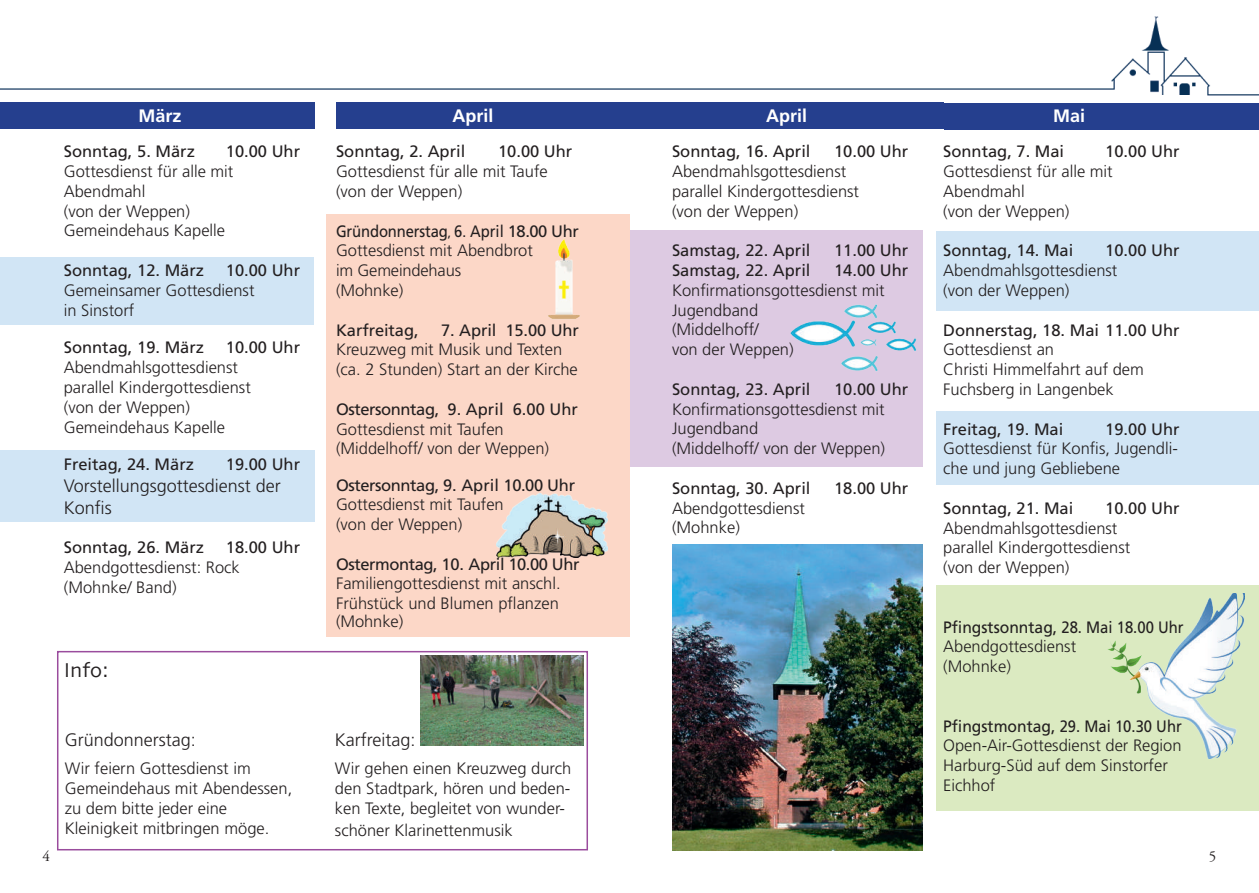
<style>
.page{position:relative;width:1259px;height:893px;background:#fff}
.page>*{position:absolute;margin:0;border:0;box-sizing:border-box;transform-origin:0 0}
.t1{font:21px "Skia Regular 1 1";color:#231f20}
.t2{font:300 18px/21.6px "Frutiger";color:#231f20}
.t3{font:700 18px "Frutiger";letter-spacing:-.01em;color:#fff}
.t4{font:300 16.5px/19.8px "Frutiger";color:#231f20}
.t5{font:16.5px "Frutiger";color:#231f20}
.t6{font:16.5px "Frutiger";letter-spacing:-.025em;color:#231f20}
.t7{font:16.5px "Frutiger";color:#231f20;scale:.95 1}
.t8{font:15px "Adobe Garamond";color:#231f20}
.s1{font-weight:400}
.s2{font-weight:400;font-size:12px}
.s3{font-weight:400;font-size:15px}
</style>
<div class="page">
<img style="left:0;top:16px;width:1259px;height:80px">
<div style="left:57px;top:651px;width:531px;height:199px;border:2px solid #9a4c9d"></div>
<div style="left:327px;top:214px;width:303px;height:423px;background:#fcd7c7"></div>
<div style="left:0;top:257px;width:313px;height:68px;background:#d1e5f5"></div>
<div style="left:0;top:450px;width:314px;height:72px;background:#d1e5f5"></div>
<div style="left:0;top:103px;width:315px;height:26px;background:#253f8e"></div>
<div style="left:336px;top:103px;width:293px;height:26px;background:#253f8e"></div>
<div style="left:944px;top:103px;width:315px;height:26px;background:#253f8e"></div>
<div style="left:936px;top:232px;width:323px;height:79px;background:#d1e5f5"></div>
<div style="left:936px;top:411px;width:323px;height:74px;background:#d1e5f5"></div>
<div style="left:936px;top:586px;width:323px;height:225px;background:#dbeac1"></div>
<div style="left:630px;top:230px;width:293px;height:237px;background:#ddcae2"></div>
<img style="left:496px;top:493px;width:111px;height:64px">
<img style="left:548px;top:239px;width:32px;height:80px">
<img style="left:1107px;top:593px;width:137px;height:165px">
<img style="left:790px;top:304px;width:127px;height:67px">
<img style="left:672px;top:544px;width:251px;height:306px">
<div style="left:630px;top:103px;width:313px;height:26px;background:#253f8e"></div>
<img style="left:420px;top:656px;width:164px;height:90px">
<p class="t3" style="left:139px;top:105px;width:45px">März</p>
<p class="t3" style="left:452px;top:105px;width:43px">April</p>
<p class="t5" style="left:64px;top:142px;width:133px">Sonntag, 5. März</p>
<p class="t5" style="left:226px;top:142px;width:76px">10.00 Uhr</p>
<p class="t4" style="left:64px;top:161px;width:171px">Gottesdienst für alle mit<br>Abendmahl<br>(von der Weppen)<br>Gemeindehaus Kapelle</p>
<p class="t5" style="left:64px;top:261px;width:142px">Sonntag, 12. März</p>
<p class="t5" style="left:226px;top:261px;width:76px">10.00 Uhr</p>
<p class="t4" style="left:64px;top:280px;width:192px">Gemeinsamer Gottesdienst in Sinstorf</p>
<p class="t5" style="left:64px;top:338px;width:142px">Sonntag, 19. März</p>
<p class="t5" style="left:226px;top:338px;width:76px">10.00 Uhr</p>
<p class="t4" style="left:64px;top:358px;width:189px">Abendmahlsgottesdienst parallel Kindergottesdienst (von der Weppen)<br>Gemeindehaus Kapelle</p>
<p class="t5" style="left:64px;top:455px;width:132px">Freitag, 24. März</p>
<p class="t5" style="left:226px;top:455px;width:76px">19.00 Uhr</p>
<p class="t2" style="left:64px;top:475px;width:219px">Vorstellungsgottesdienst der<br>Konfis</p>
<p class="t5" style="left:64px;top:538px;width:142px">Sonntag, 26. März</p>
<p class="t5" style="left:226px;top:538px;width:76px">18.00 Uhr</p>
<p class="t4" style="left:64px;top:557px;width:178px">Abendgottesdienst: Rock (Mohnke/ Band)</p>
<p class="t5" style="left:336px;top:142px;width:131px">Sonntag, 2. April</p>
<p class="t5" style="left:498px;top:142px;width:76px">10.00 Uhr</p>
<p class="t4" style="left:336px;top:161px;width:213px">Gottesdienst für alle mit Taufe (von der Weppen)</p>
<p class="t4" style="left:336px;top:221px;width:244px"><span class="s1">Gründonnerstag</span><span class="s2">,</span> <span class="s1">6</span><span class="s3">.</span> <span class="s1">April 18.00 Uhr<br></span>Gottesdienst mit Abendbrot<br>im Gemeindehaus<br>(Mohnke)</p>
<p class="t5" style="left:336px;top:320px;width:84px">Karfreitag,</p>
<p class="t5" style="left:441px;top:320px;width:139px">7. April 15.00 Uhr</p>
<p class="t4" style="left:336px;top:340px;width:243px">Kreuzweg mit Musik und Texten (ca. 2 Stunden) Start an der Kirche</p>
<p class="t6" style="left:336px;top:399px;width:243px">Ostersonntag, 9. April 6.00 Uhr</p>
<p class="t4" style="left:336px;top:419px;width:215px">Gottesdienst mit Taufen (Middelhoff/ von der Weppen)</p>
<p class="t6" style="left:336px;top:475px;width:241px">Ostersonntag, 9. April 10.00 Uhr</p>
<p class="t4" style="left:336px;top:495px;width:169px">Gottesdienst mit Taufen (von der Weppen)</p>
<p class="t6" style="left:336px;top:554px;width:245px">Ostermontag, 10. April 10.00 Uhr</p>
<p class="t4" style="left:336px;top:574px;width:226px">Familiengottesdienst mit anschl.<br>Frühstück und Blumen pflanzen</p>
<p class="t4" style="left:336px;top:611px;width:69px">(Mohnke)</p>
<p class="t1" style="left:64px;top:658px;width:47px">Info:</p>
<p class="t2" style="left:65px;top:728px;width:133px">Gründonnerstag:</p>
<p class="t4" style="left:65px;top:759px;width:229px">Wir feiern Gottesdienst im<br>Gemeindehaus mit Abendessen, zu dem bitte jeder eine<br>Kleinigkeit mitbringen möge.</p>
<p class="t2" style="left:335px;top:728px;width:82px">Karfreitag:</p>
<p class="t4" style="left:335px;top:759px;width:238px;text-align:justify">Wir gehen einen Kreuzweg durch den Stadtpark, hören und beden&shy;ken Texte, begleitet von wunder-</p>
<p class="t4" style="left:335px;top:820px;width:179px">schöner Klarinettenmusik</p>
<p class="t3" style="left:766px;top:105px;width:43px">April</p>
<p class="t5" style="left:672px;top:142px;width:140px">Sonntag, 16. April</p>
<p class="t5" style="left:834px;top:142px;width:76px">10.00 Uhr</p>
<p class="t4" style="left:672px;top:161px;width:189px">Abendmahlsgottesdienst parallel Kindergottesdienst (von der Weppen)</p>
<p class="t5" style="left:672px;top:241px;width:140px">Samstag, 22. April</p>
<p class="t5" style="left:834px;top:241px;width:76px">11.00 Uhr</p>
<p class="t5" style="left:672px;top:261px;width:140px">Samstag, 22. April</p>
<p class="t5" style="left:834px;top:261px;width:76px">14.00 Uhr</p>
<p class="t4" style="left:672px;top:280px;width:214px">Konfirmationsgottesdienst mit<br>Jugendband<br>(Middelhoff/<br>von der Weppen)</p>
<p class="t5" style="left:672px;top:379px;width:140px">Sonntag, 23. April</p>
<p class="t5" style="left:834px;top:379px;width:76px">10.00 Uhr</p>
<p class="t4" style="left:672px;top:399px;width:215px">Konfirmationsgottesdienst mit<br>Jugendband<br>(Middelhoff/ von der Weppen)</p>
<p class="t5" style="left:672px;top:478px;width:140px">Sonntag, 30. April</p>
<p class="t5" style="left:834px;top:478px;width:76px">18.00 Uhr</p>
<p class="t4" style="left:672px;top:498px;width:134px">Abendgottesdienst (Mohnke)</p>
<p class="t3" style="left:1053px;top:106px;width:34px">Mai</p>
<p class="t5" style="left:943px;top:142px;width:123px">Sonntag, 7. Mai</p>
<p class="t5" style="left:1105px;top:142px;width:76px">10.00 Uhr</p>
<p class="t4" style="left:943px;top:161px;width:171px">Gottesdienst für alle mit<br>Abendmahl<br>(von der Weppen)</p>
<p class="t5" style="left:943px;top:241px;width:132px">Sonntag, 14. Mai</p>
<p class="t5" style="left:1105px;top:241px;width:76px">10.00 Uhr</p>
<p class="t4" style="left:943px;top:260px;width:176px">Abendmahlsgottesdienst (von der Weppen)</p>
<p class="t5" style="left:943px;top:320px;width:238px">Donnerstag, 18. Mai 11.00 Uhr</p>
<p class="t4" style="left:943px;top:340px;width:202px">Gottesdienst an<br>Christi Himmelfahrt auf dem<br>Fuchsberg in Langenbek</p>
<p class="t5" style="left:943px;top:419px;width:122px">Freitag, 19. Mai</p>
<p class="t5" style="left:1105px;top:419px;width:76px">19.00 Uhr</p>
<p class="t4" style="left:943px;top:439px;width:236px">Gottesdienst für Konfis, Jugendli&shy;che und jung Gebliebene</p>
<p class="t5" style="left:943px;top:498px;width:132px">Sonntag, 21. Mai</p>
<p class="t5" style="left:1105px;top:498px;width:76px">10.00 Uhr</p>
<p class="t4" style="left:943px;top:518px;width:189px">Abendmahlsgottesdienst parallel Kindergottesdienst (von der Weppen)</p>
<p class="t7" style="left:943px;top:617px;width:255px">Pfingstsonntag, 28. Mai 18.00 Uhr</p>
<p class="t4" style="left:943px;top:637px;width:134px">Abendgottesdienst (Mohnke)</p>
<p class="t7" style="left:943px;top:716px;width:253px">Pfingstmontag, 29. Mai 10.30 Uhr</p>
<p class="t4" style="left:943px;top:736px;width:240px">Open-Air-Gottesdienst der Region<br>Harburg-Süd auf dem Sinstorfer<br>Eichhof</p>
<p class="t8" style="left:43px;top:848px;width:9px">4</p>
<p class="t8" style="left:1209px;top:848px;width:9px">5</p>
</div>
